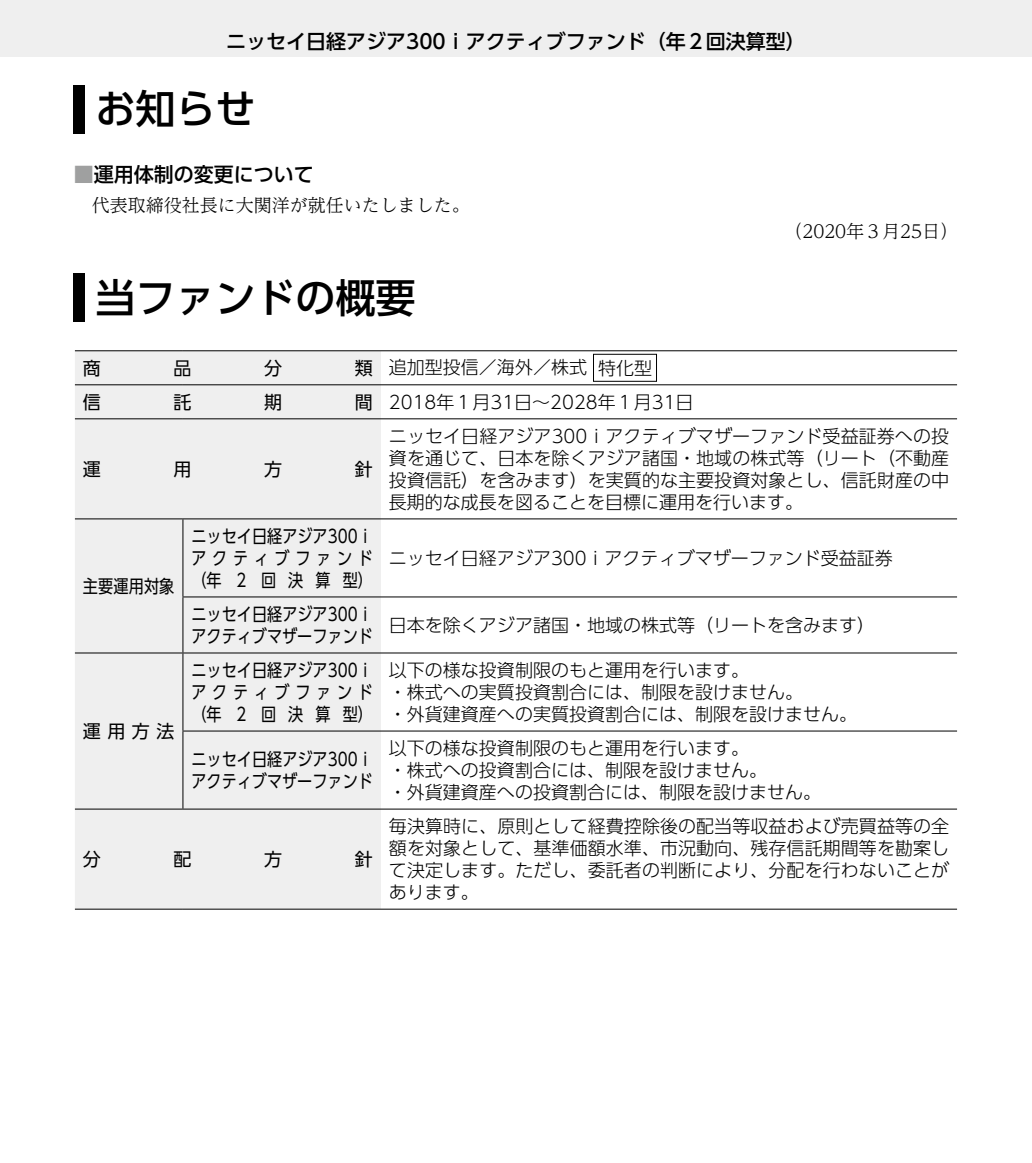
<style>
.page{position:relative;width:1032px;height:1163px;background:#fff}
.page>*{position:absolute;margin:0;border:0;box-sizing:border-box;transform-origin:0 0}
.t1{font:500 40px "UD Shin Go Pro";color:#000}
.t2{font:500 20px "UD Shin Go Pro";color:#000}
.t3{font:300 18px/22px "UD Shin Go Pro";color:#000;text-align:justify}
.t4{font:18px/22px "UD Shin Go Pro";color:#000;text-align:justify;scale:.84 1}
.t5{font:300 18px "UD Reimin Pro";color:#000}
.t6{font:18px "UD Shin Go Pro";color:#000}
.s1{color:#9fa0a0}
.s2{font-weight:400}
</style>
<div class="page">
<div style="left:0;top:0;width:1032px;height:57px;background:#efefef"></div>
<div style="left:73px;top:274px;width:11px;height:48px;background:#000"></div>
<div style="left:75px;top:351px;width:306px;height:557px;background:#efefef"></div>
<hr style="left:75px;top:350px;width:108px;height:1px;background:#000">
<hr style="left:183px;top:350px;width:198px;height:1px;background:#000">
<hr style="left:381px;top:350px;width:576px;height:1px;background:#000">
<hr style="left:75px;top:384px;width:108px;height:1px;background:#000">
<hr style="left:183px;top:384px;width:198px;height:1px;background:#000">
<hr style="left:381px;top:384px;width:576px;height:1px;background:#000">
<hr style="left:75px;top:418px;width:108px;height:1px;background:#000">
<hr style="left:183px;top:418px;width:198px;height:1px;background:#000">
<hr style="left:381px;top:418px;width:576px;height:1px;background:#000">
<hr style="left:75px;top:518px;width:108px;height:1px;background:#000">
<hr style="left:183px;top:518px;width:198px;height:1px;background:#000">
<hr style="left:182px;top:519px;width:1px;height:77px;background:#000">
<hr style="left:381px;top:518px;width:576px;height:1px;background:#000">
<hr style="left:182px;top:596px;width:199px;height:1px;background:#000">
<hr style="left:182px;top:597px;width:1px;height:55px;background:#000">
<hr style="left:381px;top:596px;width:576px;height:1px;background:#000">
<hr style="left:75px;top:652px;width:108px;height:1px;background:#000">
<hr style="left:183px;top:652px;width:198px;height:1px;background:#000">
<hr style="left:182px;top:653px;width:1px;height:77px;background:#000">
<hr style="left:381px;top:652px;width:576px;height:1px;background:#000">
<hr style="left:182px;top:730px;width:199px;height:1px;background:#000">
<hr style="left:182px;top:731px;width:1px;height:77px;background:#000">
<hr style="left:381px;top:730px;width:576px;height:1px;background:#000">
<hr style="left:75px;top:808px;width:108px;height:1px;background:#000">
<hr style="left:183px;top:808px;width:198px;height:1px;background:#000">
<hr style="left:381px;top:808px;width:576px;height:1px;background:#000">
<hr style="left:75px;top:908px;width:108px;height:1px;background:#000">
<hr style="left:183px;top:908px;width:198px;height:1px;background:#000">
<hr style="left:381px;top:908px;width:576px;height:1px;background:#000">
<div style="left:593px;top:354px;width:64px;height:28px;border:1px solid #000"></div>
<div style="left:73px;top:85px;width:11px;height:48px;background:#000"></div>
<p class="t2" style="left:226px;top:25px;width:581px">ニッセイ日経アジア300ｉアクティブファンド（年２回決算型）</p>
<h1 class="t1" style="left:95px;top:77px;width:162px">お知らせ</h1>
<p class="t2" style="left:74px;top:158px;width:242px"><span class="s1">■</span>運用体制の変更について</p>
<p class="t5" style="left:74px;top:190px;width:398px">　代表取締役社長に大関洋が就任いたしました。</p>
<h1 class="t1" style="left:95px;top:265px;width:322px">当ファンドの概要</h1>
<p class="t6" style="left:83px;top:353px;width:19px">商</p>
<p class="t6" style="left:174px;top:353px;width:20px">品</p>
<p class="t6" style="left:264px;top:353px;width:19px">分</p>
<p class="t3" style="left:355px;top:355px;width:298px"><span class="s2">類</span> 追加型投信／海外／株式 特化型</p>
<p class="t6" style="left:83px;top:387px;width:19px">信</p>
<p class="t6" style="left:174px;top:387px;width:20px">託</p>
<p class="t6" style="left:264px;top:387px;width:19px">期</p>
<p class="t3" style="left:355px;top:390px;width:340px"><span class="s2">間</span> 2018年１月31日～2028年１月31日</p>
<p class="t5" style="left:784px;top:216px;width:175px">（2020年３月25日）</p>
<p class="t6" style="left:83px;top:454px;width:19px">運</p>
<p class="t6" style="left:174px;top:454px;width:20px">用</p>
<p class="t6" style="left:264px;top:454px;width:19px">方</p>
<p class="t6" style="left:355px;top:454px;width:19px">針</p>
<p class="t4" style="left:83px;top:574px;width:110px">主要運用対象</p>
<p class="t4" style="left:191px;top:524px;width:218px">ニッセイ日経アジア300ｉアクティブファンド（年２回決算型）</p>
<p class="t3" style="left:389px;top:424px;width:562px">ニッセイ日経アジア300ｉアクティブマザーファンド受益証券への投資を通じて、日本を除くアジア諸国・地域の株式等（リート（不動産投資信託）を含みます）を実質的な主要投資対象とし、信託財産の中長期的な成長を図ることを目標に運用を行います。</p>
<p class="t3" style="left:389px;top:546px;width:505px">ニッセイ日経アジア300ｉアクティブマザーファンド受益証券</p>
<p class="t6" style="left:83px;top:716px;width:93px">運用方法</p>
<p class="t4" style="left:191px;top:602px;width:218px">ニッセイ日経アジア300ｉアクティブマザーファンド</p>
<p class="t3" style="left:389px;top:613px;width:487px">日本を除くアジア諸国・地域の株式等（リートを含みます）</p>
<p class="t4" style="left:191px;top:658px;width:218px">ニッセイ日経アジア300ｉアクティブファンド（年２回決算型）</p>
<p class="t3" style="left:389px;top:658px;width:469px;text-align:left">以下の様な投資制限のもと運用を行います。<br>・株式への実質投資割合には、制限を設けません。<br>・外貨建資産への実質投資割合には、制限を設けません。</p>
<p class="t4" style="left:191px;top:747px;width:218px">ニッセイ日経アジア300ｉアクティブマザーファンド</p>
<p class="t3" style="left:389px;top:736px;width:433px;text-align:left">以下の様な投資制限のもと運用を行います。<br>・株式への投資割合には、制限を設けません。<br>・外貨建資産への投資割合には、制限を設けません。</p>
<p class="t6" style="left:83px;top:844px;width:19px">分</p>
<p class="t6" style="left:174px;top:844px;width:19px">配</p>
<p class="t6" style="left:264px;top:844px;width:19px">方</p>
<p class="t6" style="left:355px;top:844px;width:19px">針</p>
<p class="t3" style="left:389px;top:814px;width:562px">毎決算時に、原則として経費控除後の配当等収益および売買益等の全額を対象として、基準価額水準、市況動向、残存信託期間等を勘案して決定します。ただし、委託者の判断により、分配を行わないことがあります。</p>
</div>
